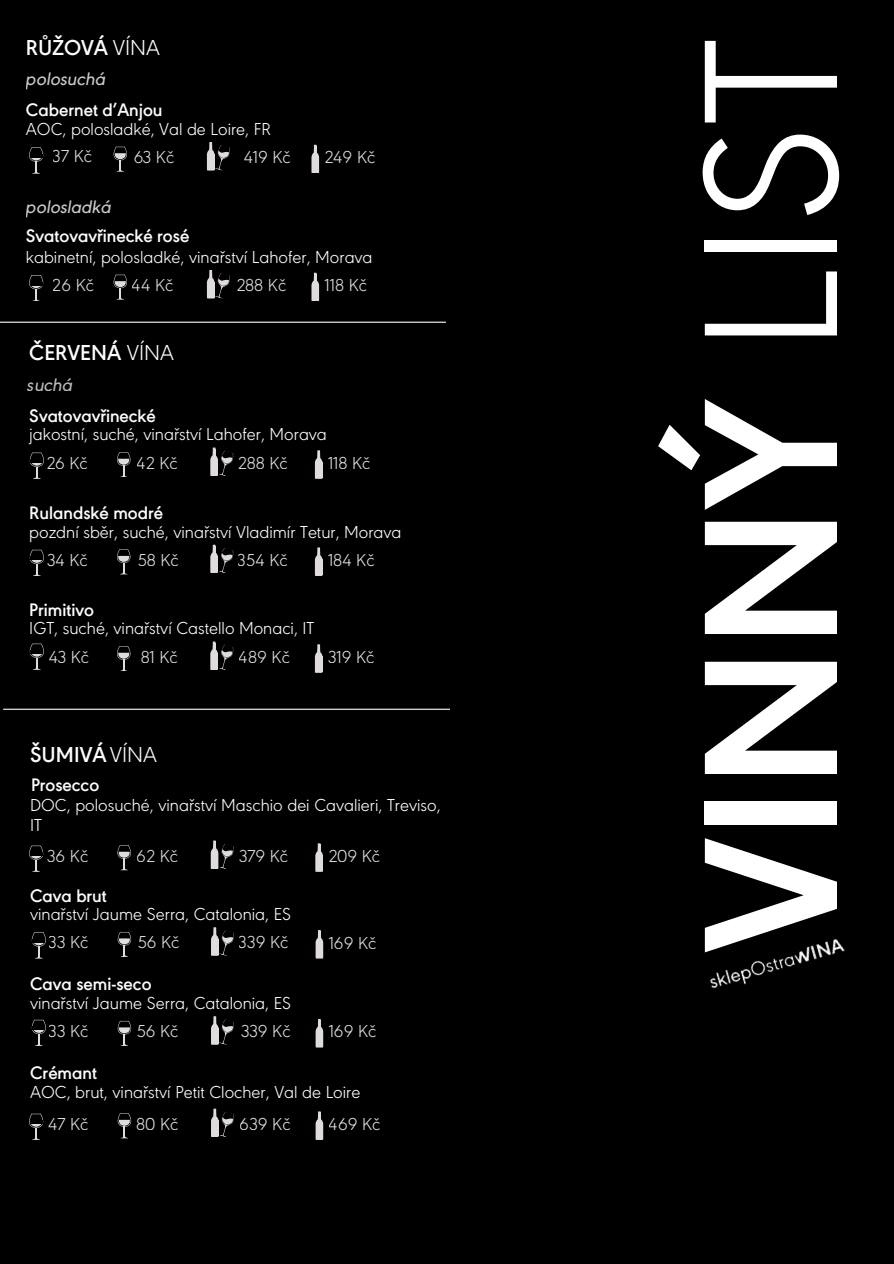
<style>
.page{position:relative;width:894px;height:1264px;background:#fff}
.page>*{position:absolute;margin:0;border:0;box-sizing:border-box;transform-origin:0 0}
.t1{font:700 197.85px "URW Geometric";color:#fff}
.t2{font:600 22.5px "URW Geometric";color:#fffbfc}
.t3{font:600 18.9px "URW Geometric";color:#fffbfc}
.t4{font:italic 500 18.9px "URW Geometric";color:#fffbfc}
.t5{font:italic 500 18.9px "URW Geometric";color:#e7e9ec}
.t6{font:300 18px/28.2px "URW Geometric";color:#fffbfc}
.s1{font-weight:300}
.s2{font-weight:300;font-size:198px}
</style>
<div class="page">
<div style="left:0;top:0;width:893px;height:1263px;background:#000"></div>
<img style="left:710px;top:938px;width:135px;height:50px">
<hr style="left:3px;top:708px;width:447px;height:1px;background:#fffbfc">
<svg style="left:210px;top:447px;width:24px;height:29px"></svg>
<svg style="left:315px;top:450px;width:7px;height:28px"></svg>
<svg style="left:117px;top:452px;width:13px;height:25px"></svg>
<svg style="left:30px;top:452px;width:14px;height:26px"></svg>
<svg style="left:210px;top:544px;width:24px;height:30px"></svg>
<svg style="left:315px;top:547px;width:7px;height:28px"></svg>
<svg style="left:117px;top:549px;width:13px;height:25px"></svg>
<svg style="left:30px;top:550px;width:14px;height:25px"></svg>
<svg style="left:210px;top:641px;width:24px;height:29px"></svg>
<svg style="left:315px;top:644px;width:7px;height:28px"></svg>
<svg style="left:117px;top:646px;width:13px;height:25px"></svg>
<svg style="left:30px;top:643px;width:14px;height:26px"></svg>
<svg style="left:211px;top:840px;width:23px;height:29px"></svg>
<svg style="left:315px;top:843px;width:8px;height:28px"></svg>
<svg style="left:117px;top:845px;width:14px;height:25px"></svg>
<svg style="left:29px;top:845px;width:14px;height:26px"></svg>
<svg style="left:211px;top:927px;width:23px;height:29px"></svg>
<svg style="left:315px;top:930px;width:8px;height:28px"></svg>
<svg style="left:118px;top:932px;width:13px;height:24px"></svg>
<svg style="left:32px;top:932px;width:14px;height:26px"></svg>
<svg style="left:211px;top:1016px;width:23px;height:29px"></svg>
<svg style="left:315px;top:1019px;width:8px;height:28px"></svg>
<svg style="left:118px;top:1020px;width:13px;height:25px"></svg>
<svg style="left:32px;top:1019px;width:14px;height:26px"></svg>
<svg style="left:211px;top:1108px;width:23px;height:30px"></svg>
<svg style="left:315px;top:1111px;width:8px;height:28px"></svg>
<svg style="left:118px;top:1113px;width:13px;height:25px"></svg>
<svg style="left:29px;top:1113px;width:14px;height:26px"></svg>
<hr style="left:0;top:321px;width:446px;height:2px;background:#fffbfc">
<svg style="left:207px;top:142px;width:23px;height:29px"></svg>
<svg style="left:311px;top:145px;width:8px;height:28px"></svg>
<svg style="left:114px;top:147px;width:13px;height:24px"></svg>
<svg style="left:29px;top:147px;width:14px;height:26px"></svg>
<svg style="left:207px;top:270px;width:23px;height:29px"></svg>
<svg style="left:311px;top:273px;width:8px;height:28px"></svg>
<svg style="left:114px;top:275px;width:13px;height:24px"></svg>
<svg style="left:29px;top:275px;width:14px;height:26px"></svg>
<p class="t2" style="left:26px;top:40px;width:135px">RŮŽOVÁ <span class="s1">VÍNA</span></p>
<p class="t4" style="left:26px;top:73px;width:81px">polosuchá</p>
<p class="t3" style="left:26px;top:104px;width:138px">Cabernet d’Anjou</p>
<p class="t6" style="left:53px;top:118px;width:220px;line-height:27.6px;text-indent:-27px">AOC, polosladké, Val de Loire, FR<br>37 Kč</p>
<p class="t6" style="left:133px;top:146px;width:43px">63 Kč</p>
<p class="t6" style="left:243px;top:146px;width:49px">419 Kč</p>
<p class="t6" style="left:324px;top:146px;width:52px">249 Kč</p>
<p class="t4" style="left:26px;top:200px;width:86px">polosladká</p>
<p class="t3" style="left:26px;top:229px;width:165px">Svatovavřinecké rosé</p>
<p class="t6" style="left:53px;top:245px;width:321px;text-indent:-27px">kabinetní, polosladké, vinařství Lahofer, Morava<br>26 Kč</p>
<p class="t6" style="left:132px;top:274px;width:43px">44 Kč</p>
<p class="t6" style="left:236px;top:274px;width:51px">288 Kč</p>
<p class="t6" style="left:324px;top:274px;width:44px">118 Kč</p>
<p class="t2" style="left:29px;top:345px;width:146px">ČERVENÁ <span class="s1">VÍNA</span></p>
<p class="t5" style="left:27px;top:378px;width:47px">suchá</p>
<p class="t3" style="left:29px;top:409px;width:128px">Svatovavřinecké</p>
<p class="t6" style="left:46px;top:423px;width:282px;text-indent:-17px">jakostní, suché, vinařství Lahofer, Morava<br>26 Kč</p>
<p class="t6" style="left:137px;top:451px;width:42px">42 Kč</p>
<p class="t6" style="left:238px;top:451px;width:51px">288 Kč</p>
<p class="t6" style="left:328px;top:451px;width:44px">118 Kč</p>
<p class="t3" style="left:29px;top:506px;width:135px">Rulandské modré</p>
<p class="t6" style="left:47px;top:520px;width:356px;text-indent:-18px">pozdní sběr, suché, vinařství Vladimír Tetur, Morava<br>34 Kč</p>
<p class="t6" style="left:137px;top:548px;width:43px">58 Kč</p>
<p class="t6" style="left:238px;top:548px;width:51px">354 Kč</p>
<p class="t6" style="left:328px;top:549px;width:48px">184 Kč</p>
<p class="t3" style="left:29px;top:603px;width:66px">Primitivo</p>
<p class="t6" style="left:48px;top:617px;width:267px;text-indent:-19px">IGT, suché, vinařství Castello Monaci, IT<br>43 Kč</p>
<p class="t6" style="left:140px;top:645px;width:39px">81 Kč</p>
<p class="t6" style="left:239px;top:645px;width:53px">489 Kč</p>
<p class="t6" style="left:328px;top:645px;width:48px">319 Kč</p>
<h5 class="t2" style="left:30px;top:747px;width:128px">ŠUMIVÁ<span class="s1">VÍNA</span></h5>
<p class="t3" style="left:31px;top:778px;width:70px">Prosecco</p>
<h5 class="t6" style="left:30px;top:797px;width:412px;line-height:20.2px">DOC, polosuché, vinařství Maschio dei Cavalieri, Treviso,<br>IT</h5>
<p class="t6" style="left:47px;top:844px;width:43px">36 Kč</p>
<p class="t6" style="left:137px;top:844px;width:43px">62 Kč</p>
<p class="t6" style="left:239px;top:844px;width:51px">379 Kč</p>
<p class="t6" style="left:328px;top:844px;width:53px">209 Kč</p>
<h5 class="t3" style="left:30px;top:888px;width:78px">Cava brut</h5>
<p class="t6" style="left:49px;top:903px;width:244px;text-indent:-19px">vinařství Jaume Serra, Catalonia, ES<br>33 Kč</p>
<p class="t6" style="left:137px;top:931px;width:43px">56 Kč</p>
<p class="t6" style="left:239px;top:931px;width:51px">339 Kč</p>
<p class="t6" style="left:328px;top:931px;width:49px">169 Kč</p>
<p class="t3" style="left:30px;top:977px;width:123px">Cava semi-seco</p>
<p class="t6" style="left:49px;top:992px;width:244px;text-indent:-19px">vinařství Jaume Serra, Catalonia, ES<br>33 Kč</p>
<p class="t6" style="left:136px;top:1020px;width:43px">56 Kč</p>
<p class="t6" style="left:241px;top:1020px;width:51px">339 Kč</p>
<p class="t6" style="left:328px;top:1020px;width:49px">169 Kč</p>
<p class="t3" style="left:30px;top:1066px;width:68px">Crémant</p>
<p class="t6" style="left:48px;top:1079px;width:313px;line-height:31.7px;text-indent:-18px">AOC, brut, vinařství Petit Clocher, Val de Loire<br>47 Kč</p>
<p class="t6" style="left:136px;top:1112px;width:44px">80 Kč</p>
<p class="t6" style="left:240px;top:1112px;width:52px">639 Kč</p>
<p class="t6" style="left:328px;top:1112px;width:53px">469 Kč</p>
<h3 class="t1" style="left:704px;top:951px;width:914px;rotate:-90deg">VINNÝ <span class="s2">LIST</span></h3>
</div>
